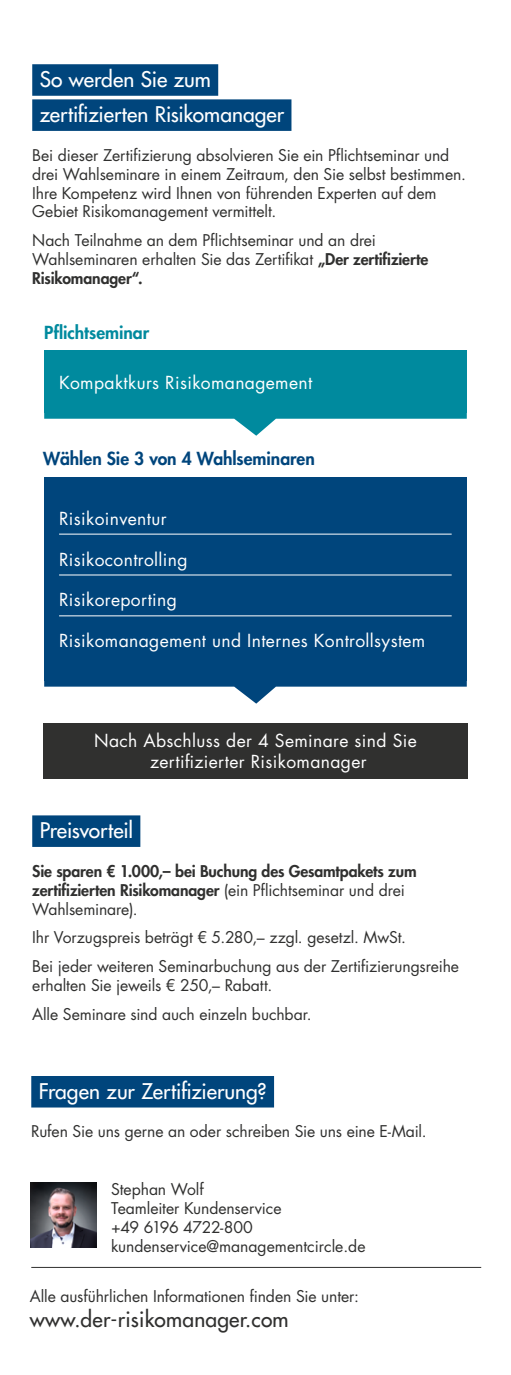
<style>
.page{position:relative;width:511px;height:1375px;background:#fff}
.page>*{position:absolute;margin:0;border:0;box-sizing:border-box;transform-origin:0 0}
.t1{font:500 21px/35.2px "Futura Std";letter-spacing:-.005em;color:#fff}
.t2{font:500 21px "Futura Std";letter-spacing:.01em;color:#30302f}
.t3{font:17.5px/21px "Futura Std";letter-spacing:.02em;color:#fff;text-align:center}
.t4{font:800 17.5px "Futura Std";letter-spacing:-.005em;color:#00457c}
.t5{font:800 17.5px "Futura Std";color:#008a9e}
.t6{font:15.75px/18.9px "Futura Std";letter-spacing:-.005em;color:#30302f}
.t7{font:800 15.75px/18.9px "Futura Std";letter-spacing:-.005em;color:#30302f}
.s1{font-weight:800}
.s2{font-weight:400}
</style>
<div class="page">
<hr style="left:31px;top:1266px;width:450px;height:1px;background:#30302f">
<svg style="left:44px;top:412px;width:423px;height:23px"></svg>
<svg style="left:44px;top:680px;width:423px;height:23px"></svg>
<div style="left:32px;top:64px;width:186px;height:32px;background:#00457c"></div>
<div style="left:32px;top:99px;width:259px;height:32px;background:#00457c"></div>
<div style="left:44px;top:350px;width:423px;height:62px;background:#008a9e"></div>
<div style="left:44px;top:477px;width:423px;height:203px;background:#00457c"></div>
<hr style="left:59px;top:533px;width:393px;height:1px;background:#fff">
<hr style="left:59px;top:574px;width:393px;height:1px;background:#fff">
<hr style="left:59px;top:615px;width:393px;height:1px;background:#fff">
<div style="left:43px;top:722px;width:425px;height:56px;background:#30302f"></div>
<div style="left:32px;top:815px;width:108px;height:31px;background:#00457c"></div>
<div style="left:31px;top:1075px;width:243px;height:32px;background:#00457c"></div>
<img style="left:31px;top:1182px;width:65px;height:65px">
<h1 class="t1" style="left:40px;top:62px;width:246px">So werden Sie zum zertifizierten Risikomanager</h1>
<p class="t6" style="left:32px;top:146px;width:435px">Bei dieser Zertifizierung absolvieren Sie ein Pflichtseminar und drei Wahlseminare in einem Zeitraum, den Sie selbst bestimmen.<br>Ihre Kompetenz wird Ihnen von führenden Experten auf dem Gebiet Risikomanagement vermittelt.</p>
<p class="t6" style="left:32px;top:231px;width:398px">Nach Teilnahme an dem Pflichtseminar und an drei<br>Wahlseminaren erhalten Sie das Zertifikat <span class="s1">„Der zertifizierte<br>Risikomanager“.</span></p>
<p class="t5" style="left:44px;top:321px;width:106px">Pflichtseminar</p>
<p class="t3" style="left:59px;top:372px;width:255px">Kompaktkurs Risikomanagement</p>
<p class="t4" style="left:43px;top:447px;width:273px">Wählen Sie 3 von 4 Wahlseminaren</p>
<p class="t3" style="left:59px;top:508px;width:109px">Risikoinventur</p>
<p class="t3" style="left:59px;top:548px;width:130px">Risikocontrolling</p>
<p class="t3" style="left:59px;top:589px;width:119px">Risikoreporting</p>
<p class="t3" style="left:59px;top:630px;width:368px">Risikomanagement und Internes Kontrollsystem</p>
<p class="t3" style="left:94px;top:730px;width:324px">Nach Abschluss der 4 Seminare sind Sie zertifizierter Risikomanager</p>
<h1 class="t1" style="left:40px;top:812px;width:95px">Preisvorteil</h1>
<p class="t7" style="left:32px;top:861px;width:386px">Sie sparen € 1.000,– bei Buchung des Gesamtpakets zum zertifizierten Risikomanager <span class="s2">(ein Pflichtseminar und drei<br>Wahlseminare).</span></p>
<p class="t6" style="left:32px;top:923px;width:428px;line-height:28.9px">Ihr Vorzugspreis beträgt € 5.280,– zzgl. gesetzl. MwSt.<br>Bei jeder weiteren Seminarbuchung aus der Zertifizierungsreihe</p>
<p class="t6" style="left:32px;top:970px;width:281px;line-height:28.9px">erhalten Sie jeweils € 250,– Rabatt.<br>Alle Seminare sind auch einzeln buchbar.</p>
<h1 class="t1" style="left:39px;top:1073px;width:230px">Fragen zur Zertifizierung?</h1>
<p class="t6" style="left:31px;top:1122px;width:397px">Rufen Sie uns gerne an oder schreiben Sie uns eine E-Mail.</p>
<p class="t6" style="left:111px;top:1179px;width:256px">Stephan Wolf<br>Teamleiter Kundenservice<br>+49 6196 4722-800 kundenservice@managementcircle.de</p>
<p class="t6" style="left:30px;top:1286px;width:331px">Alle ausführlichen Informationen finden Sie unter:</p>
<h1 class="t2" style="left:30px;top:1306px;width:260px">www.der-risikomanager.com</h1>
</div>
